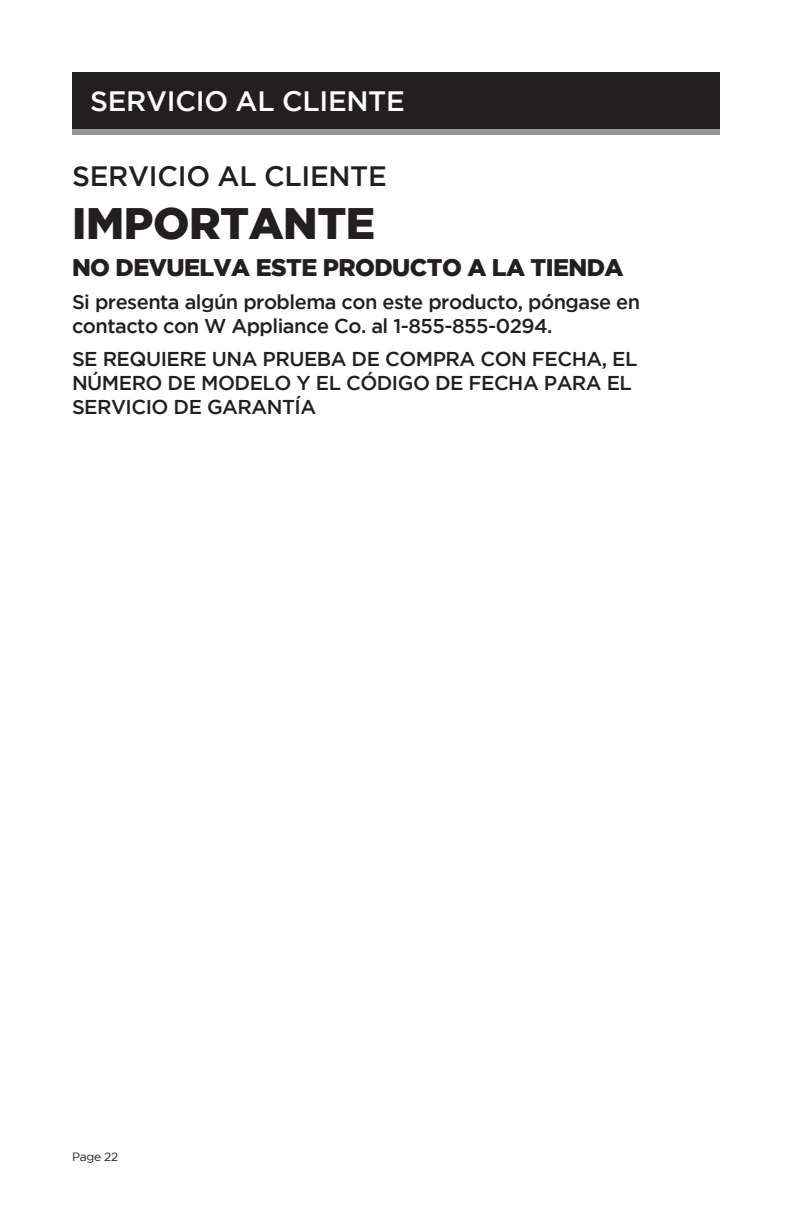
<style>
.page{position:relative;width:792px;height:1224px;background:#fff}
.page>*{position:absolute;margin:0;border:0;box-sizing:border-box;transform-origin:0 0}
.t1{font:900 44px "Gotham";letter-spacing:-.01em;color:#231f20}
.t2{font:500 28px "Gotham";letter-spacing:-.01em;color:#231f20}
.t3{font:500 28px "Gotham";letter-spacing:-.01em;color:#fff}
.body_copy{font:900 24px "Gotham";letter-spacing:-.025em;color:#231f20}
.body_copy-2{font:500 20px/24px "Gotham";letter-spacing:-.025em;color:#231f20}
.t4{font:12px "Gotham";letter-spacing:-.025em;color:#231f20}
</style>
<div class="page">
<div style="left:72px;top:124px;width:648px;height:10px;background:#939598"></div>
<div style="left:72px;top:72px;width:648px;height:57px;background:#231f20"></div>
<p class="t3" style="left:90px;top:85px;width:316px">SERVICIO AL CLIENTE</p>
<p class="t2" style="left:72px;top:160px;width:316px">SERVICIO AL CLIENTE</p>
<p class="t1" style="left:72px;top:198px;width:304px">IMPORTANTE</p>
<p class="body_copy" style="left:72px;top:254px;width:553px">NO DEVUELVA ESTE PRODUCTO A LA TIENDA</p>
<p class="body_copy-2" style="left:72px;top:290px;width:570px">Si presenta algún problema con este producto, póngase en contacto con W Appliance Co. al 1-855-855-0294.</p>
<p class="body_copy-2" style="left:72px;top:347px;width:567px">SE REQUIERE UNA PRUEBA DE COMPRA CON FECHA, EL<br>NÚMERO DE MODELO Y EL CÓDIGO DE FECHA PARA EL<br>SERVICIO DE GARANTÍA</p>
<p class="t4" style="left:72px;top:1150px;width:48px">Page 22</p>
</div>
